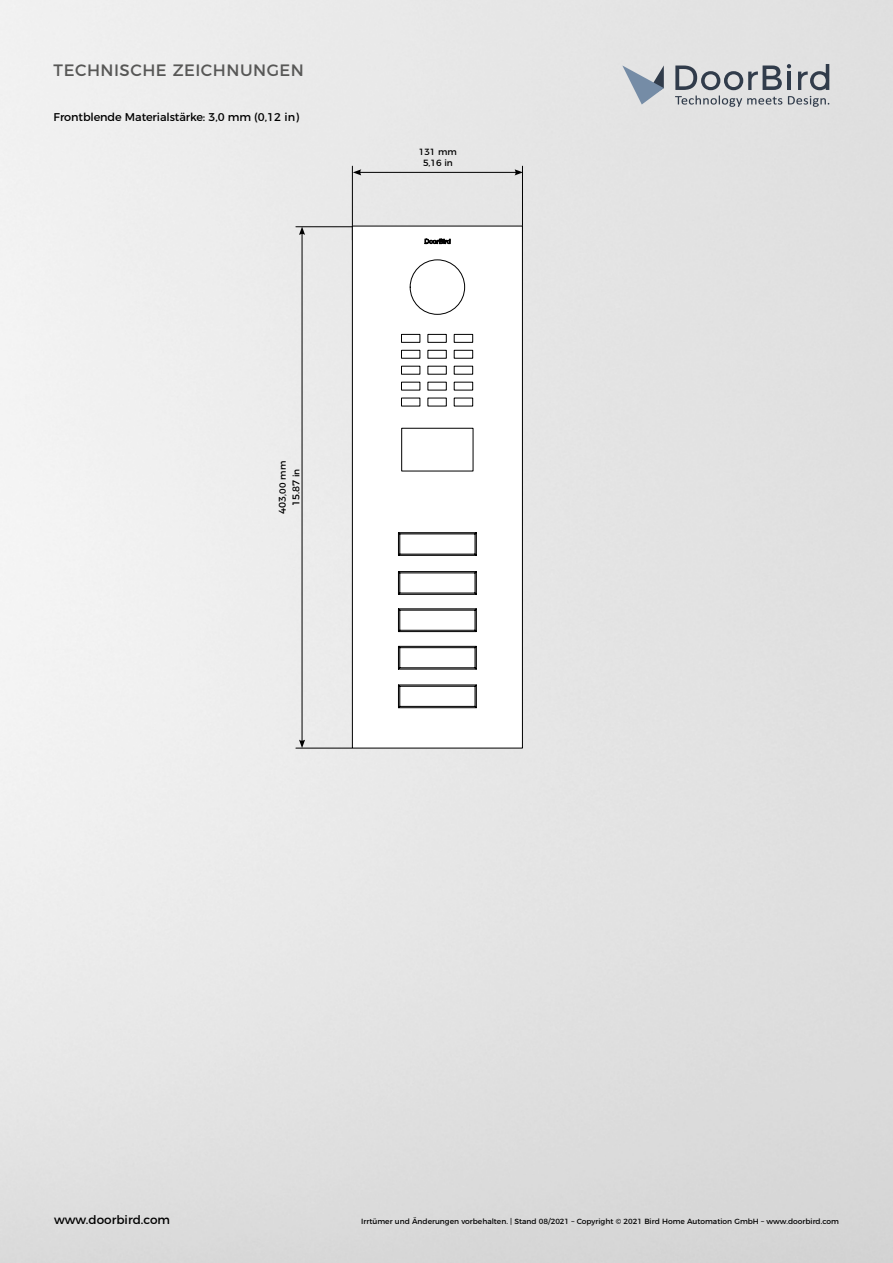
<style>
.page{position:relative;width:893px;height:1263px;background:#fff}
.page>*{position:absolute;margin:0;border:0;box-sizing:border-box;transform-origin:0 0}
.t1{font:16.5px "Montserrat";letter-spacing:.03em;color:#575756}
.t2{font:12px "Montserrat";color:#000}
.t3{font:11.25px "Montserrat";letter-spacing:-.01em;color:#000}
.t4{font:9.75px "Montserrat";color:#000}
.t5{font:9px/10.8px "Montserrat";color:#000;text-align:center}
.t6{font:7.5px "Montserrat";color:#000}
.s1{font-size:9.75px}
.s2{font-size:9px}
</style>
<div class="page">
<svg style="left:622px;top:65px;width:42px;height:40px;background:#b0b8c3"></svg>
<svg style="left:675px;top:64px;width:154px;height:43px;background:#b2b5b9"></svg>
<hr style="left:352px;top:166px;width:1px;height:74px;background:#000">
<hr style="left:522px;top:166px;width:1px;height:74px;background:#000">
<hr style="left:359px;top:172px;width:158px;height:1px;background:#000">
<svg style="left:353px;top:169px;width:8px;height:6px"></svg>
<svg style="left:515px;top:169px;width:7px;height:6px"></svg>
<hr style="left:302px;top:233px;width:1px;height:509px;background:#000">
<svg style="left:299px;top:227px;width:6px;height:8px"></svg>
<svg style="left:299px;top:740px;width:6px;height:8px"></svg>
<hr style="left:296px;top:226px;width:56px;height:1px;background:#000">
<hr style="left:296px;top:748px;width:56px;height:1px;background:#000">
<svg style="left:352px;top:225px;width:171px;height:524px"></svg>
<svg style="left:401px;top:334px;width:72px;height:73px"></svg>
<svg style="left:397px;top:608px;width:80px;height:24px"></svg>
<svg style="left:397px;top:645px;width:80px;height:25px"></svg>
<svg style="left:397px;top:684px;width:80px;height:25px"></svg>
<div style="left:381px;top:488px;width:109px;height:36px;background:#fff"></div>
<h1 class="t1" style="left:54px;top:57px;width:252px">TECHNISCHE ZEICHNUNGEN</h1>
<h3 class="t3" style="left:54px;top:108px;width:247px">Frontblende Materialstärke: 3,0 mm (0,12 in)</h3>
<p class="t5" style="left:419px;top:145px;width:40px">131 mm<br>5,16 in</p>
<p class="t5" style="left:276px;top:514px;width:54px;rotate:-90deg"><span class="s1">403</span>,00 mm</p>
<h3 class="t4" style="left:288px;top:506px;width:39px;rotate:-90deg">15.87 <span class="s2">in</span></h3>
<h2 class="t2" style="left:54px;top:1210px;width:118px">www.doorbird.com</h2>
<p class="t6" style="left:361px;top:1215px;width:479px">Irrtümer und Änderungen vorbehalten. | Stand 08/2021 – Copyright © 2021 Bird Home Automation GmbH – www.doorbird.com</p>
</div>
